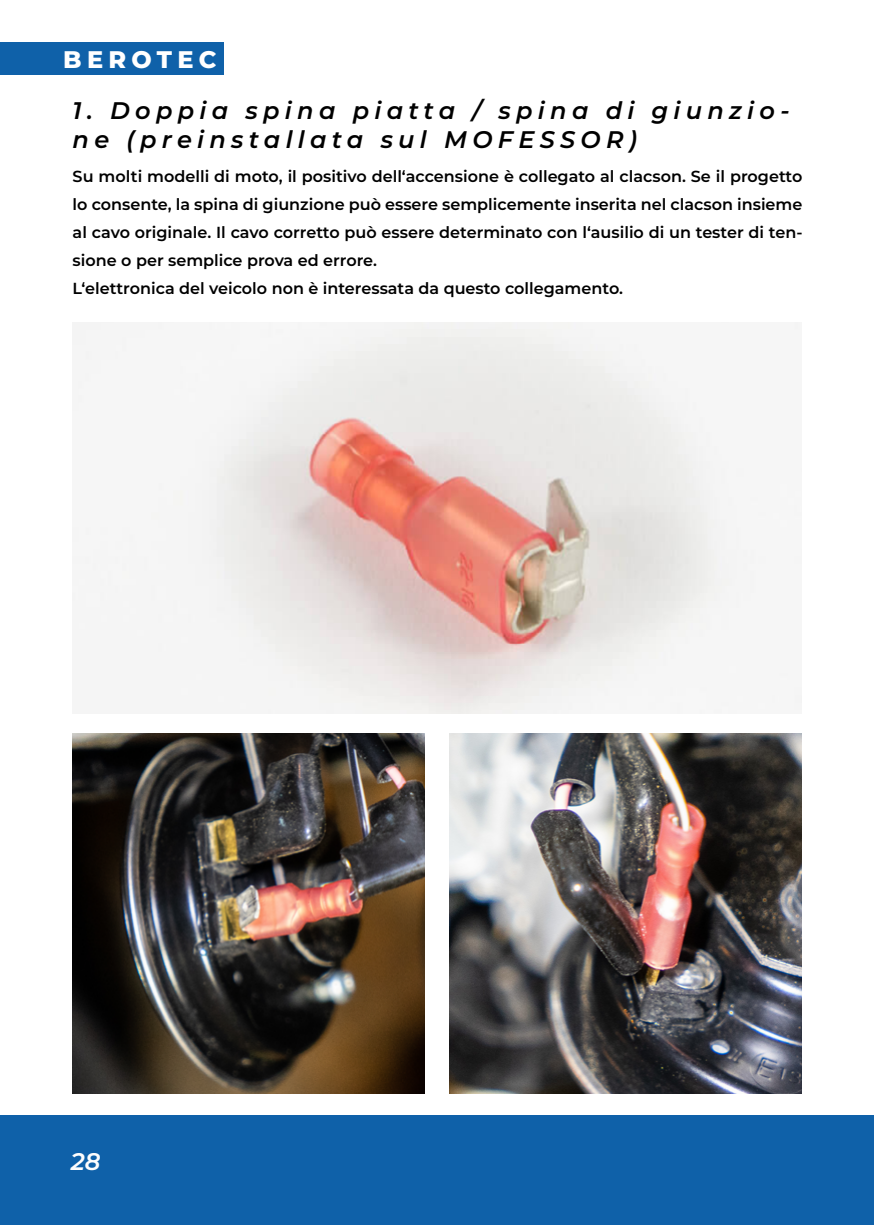
<style>
.page{position:relative;width:874px;height:1225px;background:#fff}
.page>*{position:absolute;margin:0;border:0;box-sizing:border-box;transform-origin:0 0}
.t1{font:italic 600 24px/28.8px "Montserrat";letter-spacing:.22em;color:#000}
.t2{font:800 24px "Montserrat";letter-spacing:.22em;color:#fff}
.t3{font:italic 600 24px "Montserrat";color:#fdfdfd}
.t4{font:600 16px/28px "Montserrat";color:#000}
</style>
<div class="page">
<div style="left:0;top:1115px;width:873px;height:110px;background:#0f61a9"></div>
<div style="left:0;top:43px;width:223px;height:32px;background:#0f61a9"></div>
<img style="left:72px;top:322px;width:729px;height:391px">
<img style="left:73px;top:733px;width:352px;height:361px">
<img style="left:449px;top:733px;width:352px;height:361px">
<h1 class="t2" style="left:63px;top:41px;width:155px">BEROTEC</h1>
<h1 class="t1" style="left:73px;top:95px;width:718px">1. Doppia spina piatta / spina di giunzio&shy;ne (preinstallata sul MOFESSOR)</h1>
<p class="t4" style="left:73px;top:162px;width:731px">Su molti modelli di moto, il positivo dell‘accensione è collegato al clacson. Se il progetto lo consente, la spina di giunzione può essere semplicemente inserita nel clacson insieme al cavo originale. Il cavo corretto può essere determinato con l‘ausilio di un tester di ten&shy;sione o per semplice prova ed errore.<br>L‘elettronica del veicolo non è interessata da questo collegamento.</p>
<h1 class="t3" style="left:71px;top:1144px;width:31px">28</h1>
</div>
